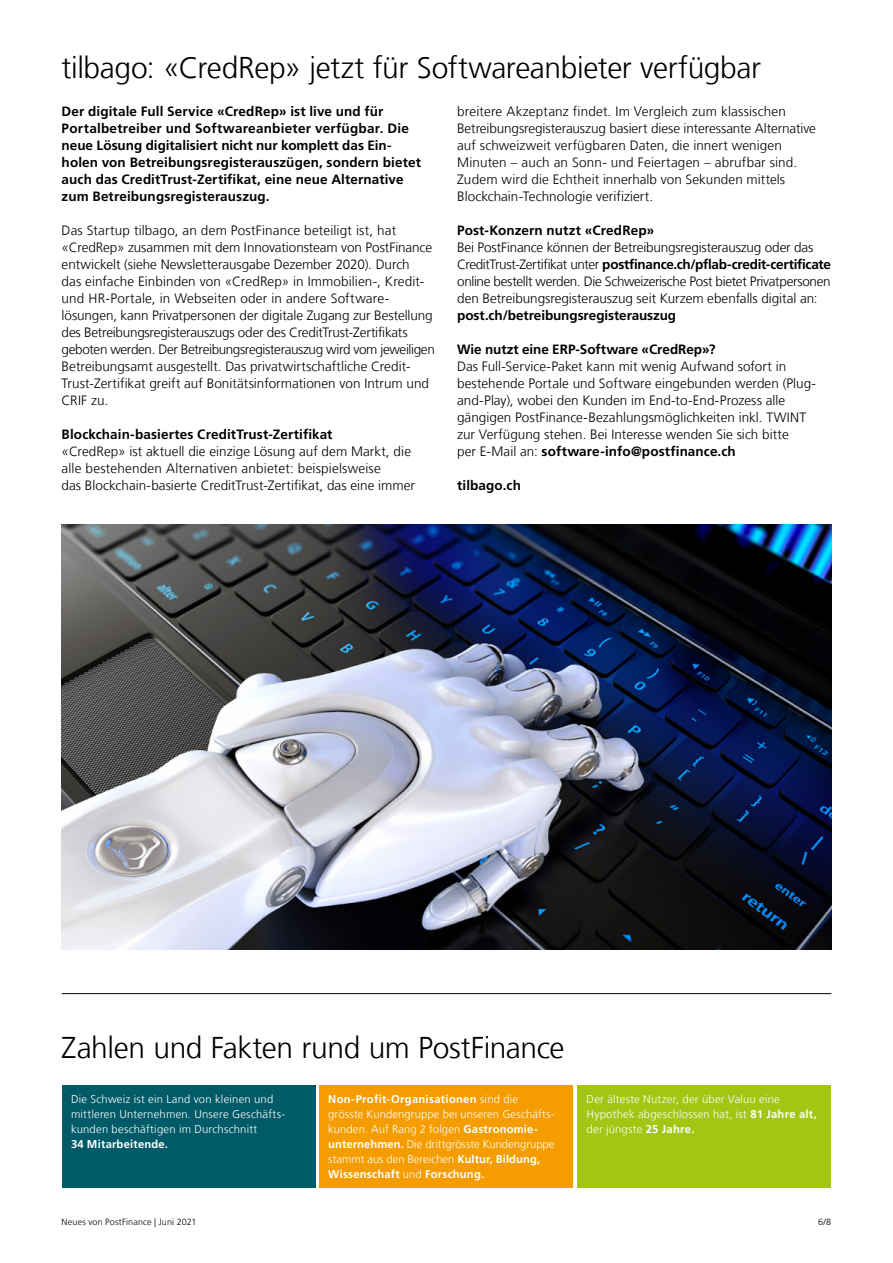
<style>
.page{position:relative;width:893px;height:1263px;background:#fff}
.page>*{position:absolute;margin:0;border:0;box-sizing:border-box;transform-origin:0 0}
.t1{font:300 30px "Frutiger";letter-spacing:-.015em;color:#000}
.t2{font:300 13.5px/17px "Frutiger";color:#000}
.t3{font:700 13.5px/17px "Frutiger";letter-spacing:.01em;color:#000}
.t4{font:300 11.25px/15px "Frutiger";letter-spacing:.015em;color:#fff}
.t5{font:300 9px "Frutiger";letter-spacing:.015em;color:#000}
.s1{font-weight:700}
</style>
<div class="page">
<hr style="left:62px;top:993px;width:769px;height:1px;background:#000">
<div style="left:62px;top:1085px;width:253px;height:102px;background:#005a67"></div>
<div style="left:319px;top:1085px;width:254px;height:102px;background:#f59c00"></div>
<div style="left:577px;top:1085px;width:254px;height:102px;background:#a2c613"></div>
<img style="left:62px;top:524px;width:769px;height:425px">
<h2 class="t1" style="left:62px;top:50px;width:701px">tilbago: «CredRep» jetzt für Softwareanbieter verfügbar</h2>
<p class="t3" style="left:62px;top:103px;width:361px">Der digitale Full Service «CredRep» ist live und für Portalbetreiber und Softwareanbieter verfügbar. Die neue Lösung digitalisiert nicht nur komplett das Ein&shy;holen von Betreibungsregisterauszügen, sondern bietet auch das CreditTrust-Zertifikat, eine neue Alternative zum Betreibungsregisterauszug.</p>
<p class="t2" style="left:62px;top:222px;width:375px">Das Startup tilbago, an dem PostFinance beteiligt ist, hat «CredRep» zusammen mit dem Innovationsteam von PostFinance entwickelt (siehe Newsletterausgabe Dezember 2020). Durch<br>das einfache Einbinden von «CredRep» in Immobilien-, Kredit&shy;und HR-Portale, in Webseiten oder in andere Software&shy;lösungen, kann Privatpersonen der digitale Zugang zur Bestellung des Betreibungsregisterauszugs oder des CreditTrust-Zertifikats geboten werden. Der Betreibungsregisterauszug wird vom jeweiligen Betreibungsamt ausgestellt. Das privatwirtschaftliche Credit-Trust-Zertifikat greift auf Bonitätsinformationen von Intrum und CRIF zu.</p>
<h3 class="t3" style="left:62px;top:426px;width:272px">Blockchain-basiertes CreditTrust-Zertifikat</h3>
<p class="t2" style="left:62px;top:443px;width:355px">«CredRep» ist aktuell die einzige Lösung auf dem Markt, die alle bestehenden Alternativen anbietet: beispielsweise<br>das Blockchain-basierte CreditTrust-Zertifikat, das eine immer</p>
<p class="t2" style="left:457px;top:103px;width:360px">breitere Akzeptanz findet. Im Vergleich zum klassischen Betreibungsregisterauszug basiert diese interessante Alternative auf schweizweit verfügbaren Daten, die innert wenigen Minuten – auch an Sonn- und Feiertagen – abrufbar sind.<br>Zudem wird die Echtheit innerhalb von Sekunden mittels Blockchain-Technologie verifiziert.</p>
<h3 class="t3" style="left:457px;top:222px;width:199px">Post-Konzern nutzt «CredRep»</h3>
<p class="t2" style="left:457px;top:239px;width:375px">Bei PostFinance können der Betreibungsregisterauszug oder das CreditTrust-Zertifikat unter <span class="s1">postfinance.ch/pflab-credit-certificate </span>online bestellt werden. Die Schweizerische Post bietet Privatpersonen den Betreibungsregisterauszug seit Kurzem ebenfalls digital an: <span class="s1">post.ch/betreibungsregisterauszug</span></p>
<p class="t3" style="left:457px;top:341px;width:260px">Wie nutzt eine ERP-Software «CredRep»?</p>
<p class="t2" style="left:457px;top:358px;width:360px">Das Full-Service-Paket kann mit wenig Aufwand sofort in bestehende Portale und Software eingebunden werden (Plug&shy;and-Play), wobei den Kunden im End-to-End-Prozess alle gängigen PostFinance-Bezahlungsmöglichkeiten inkl. TWINT zur Verfügung stehen. Bei Interesse wenden Sie sich bitte<br>per E-Mail an: <span class="s1">software-info@postfinance.ch</span></p>
<p class="t3" style="left:457px;top:477px;width:65px">tilbago.ch</p>
<h2 class="t1" style="left:62px;top:1030px;width:504px">Zahlen und Fakten rund um PostFinance</h2>
<p class="t4" style="left:71px;top:1092px;width:216px">Die Schweiz ist ein Land von kleinen und mittleren Unternehmen. Unsere Geschäfts&shy;kunden beschäftigen im Durchschnitt<br><span class="s1">34 Mitarbeitende.</span></p>
<p class="t4" style="left:328px;top:1092px;width:228px"><span class="s1">Non-Profit-Organisationen</span> sind die grösste Kundengruppe bei unseren Geschäfts&shy;kunden. Auf Rang 2 folgen <span class="s1">Gastronomie&shy;unternehmen.</span> Die drittgrösste Kundengruppe stammt aus den Bereichen <span class="s1">Kultur, Bildung, Wissenschaft</span> und <span class="s1">Forschung.</span></p>
<p class="t4" style="left:587px;top:1092px;width:232px">Der älteste Nutzer, der über Valuu eine<br>Hypothek abgeschlossen hat, ist <span class="s1">81 Jahre alt, </span>der jüngste <span class="s1">25 Jahre.</span></p>
<p class="t5" style="left:62px;top:1216px;width:136px">Neues von PostFinance | Juni 2021</p>
<p class="t5" style="left:818px;top:1216px;width:15px">6/8</p>
</div>
